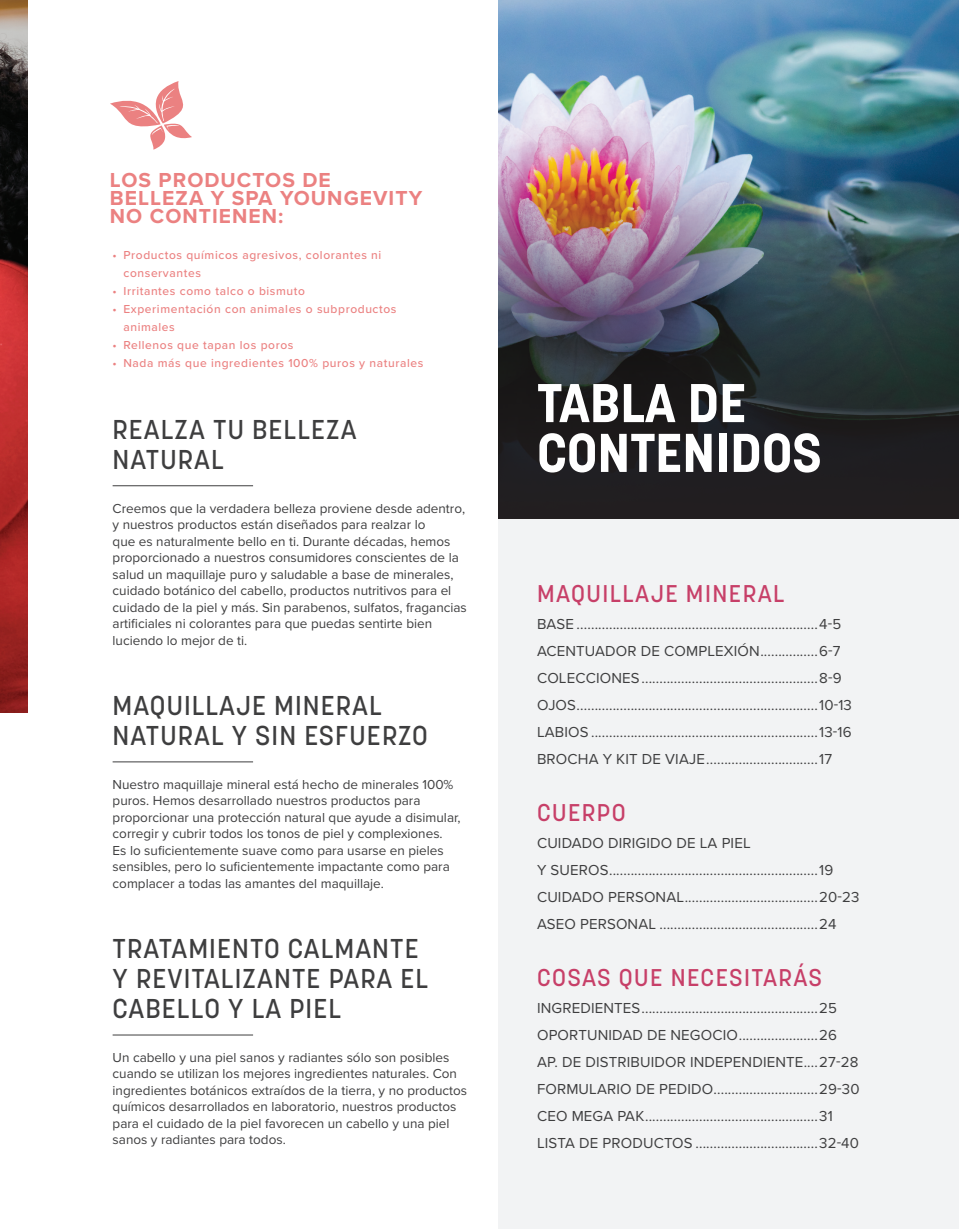
<style>
.page{position:relative;width:959px;height:1229px;background:#fff}
.page>*{position:absolute;margin:0;border:0;box-sizing:border-box;transform-origin:0 0}
.TOC_Title{font:700 54px/49.8px "Korolev";color:#fff}
.Section_Title_Underline{font:500 27px/30px "Korolev";letter-spacing:.04em;color:#3e3e3f}
.TOC_Subhead{font:500 24px "Korolev";letter-spacing:.06em;color:#c73f68}
.Section_Title_Info{font:700 21px/18px "Proxima Nova";letter-spacing:.05em;color:#eb8181}
.TOC_Items{font:15px/27px "Proxima Nova";letter-spacing:.01em;color:#3e3e3f}
.Section_Description{font:13.5px/16.5px "Proxima Nova";color:#3e3e3f}
.t1{font:500 12px/18px "Proxima Nova";letter-spacing:.05em;color:#eb8181}
</style>
<div class="page">
<img style="left:0;top:0;width:27px;height:712px">
<div style="left:498px;top:0;width:460px;height:1228px;background:#f2f3f4"></div>
<hr style="left:113px;top:485px;width:140px;height:1px;background:#3e3e3f">
<hr style="left:113px;top:761px;width:140px;height:1px;background:#3e3e3f">
<hr style="left:113px;top:1034px;width:140px;height:1px;background:#3e3e3f">
<img style="left:498px;top:0;width:460px;height:175px">
<img style="left:498px;top:175px;width:460px;height:344px">
<svg style="left:110px;top:81px;width:82px;height:69px"></svg>
<p class="Section_Title_Info" style="left:110px;top:171px;width:314px">LOS PRODUCTOS DE<br>BELLEZA Y SPA YOUNGEVITY<br>NO CONTIENEN:</p>
<p class="t1" style="left:123px;top:246px;width:259px;text-indent:-11px">• Productos químicos agresivos, colorantes ni conservantes</p>
<p class="t1" style="left:113px;top:282px;width:194px">• Irritantes como talco o bismuto</p>
<p class="t1" style="left:123px;top:300px;width:274px;text-indent:-11px">• Experimentación con animales o subproductos animales</p>
<p class="t1" style="left:113px;top:336px;width:182px">• Rellenos que tapan los poros</p>
<p class="t1" style="left:113px;top:354px;width:312px">• Nada más que ingredientes 100% puros y naturales</p>
<p class="Section_Title_Underline" style="left:113px;top:414px;width:245px">REALZA TU BELLEZA<br>NATURAL</p>
<p class="Section_Description" style="left:113px;top:499px;width:356px">Creemos que la verdadera belleza proviene desde adentro, y nuestros productos están diseñados para realzar lo<br>que es naturalmente bello en ti. Durante décadas, hemos proporcionado a nuestros consumidores conscientes de la salud un maquillaje puro y saludable a base de minerales, cuidado botánico del cabello, productos nutritivos para el cuidado de la piel y más. Sin parabenos, sulfatos, fragancias artificiales ni colorantes para que puedas sentirte bien luciendo lo mejor de ti.</p>
<p class="Section_Title_Underline" style="left:113px;top:691px;width:317px">MAQUILLAJE MINERAL<br>NATURAL Y SIN ESFUERZO</p>
<p class="Section_Description" style="left:113px;top:775px;width:349px">Nuestro maquillaje mineral está hecho de minerales 100% puros. Hemos desarrollado nuestros productos para proporcionar una protección natural que ayude a disimular, corregir y cubrir todos los tonos de piel y complexiones.<br>Es lo suficientemente suave como para usarse en pieles sensibles, pero lo suficientemente impactante como para complacer a todas las amantes del maquillaje.</p>
<p class="Section_Title_Underline" style="left:113px;top:934px;width:317px">TRATAMIENTO CALMANTE<br>Y REVITALIZANTE PARA EL<br>CABELLO Y LA PIEL</p>
<p class="Section_Description" style="left:113px;top:1048px;width:356px">Un cabello y una piel sanos y radiantes sólo son posibles cuando se utilizan los mejores ingredientes naturales. Con ingredientes botánicos extraídos de la tierra, y no productos químicos desarrollados en laboratorio, nuestros productos para el cuidado de la piel favorecen un cabello y una piel sanos y radiantes para todos.</p>
<p class="TOC_Title" style="left:537px;top:378px;width:286px">TABLA DE<br>CONTENIDOS</p>
<p class="TOC_Subhead" style="left:537px;top:578px;width:249px">MAQUILLAJE MINERAL</p>
<p class="TOC_Items" style="left:537px;top:609px;width:306px">BASE ...................................................................4-5</p>
<p class="TOC_Items" style="left:537px;top:636px;width:305px">ACENTUADOR DE COMPLEXIÓN................6-7</p>
<p class="TOC_Items" style="left:537px;top:663px;width:306px">COLECCIONES.................................................8-9</p>
<p class="TOC_Items" style="left:537px;top:690px;width:316px">OJOS...................................................................10-13</p>
<p class="TOC_Items" style="left:537px;top:717px;width:316px">LABIOS ...............................................................13-16</p>
<p class="TOC_Items" style="left:537px;top:744px;width:296px">BROCHA Y KIT DE VIAJE...............................17</p>
<p class="TOC_Subhead" style="left:537px;top:797px;width:90px">CUERPO</p>
<p class="TOC_Items" style="left:537px;top:828px;width:298px">CUIDADO DIRIGIDO DE LA PIEL<br>Y SUEROS..........................................................19</p>
<p class="TOC_Items" style="left:537px;top:882px;width:324px">CUIDADO PERSONAL.....................................20-23</p>
<p class="TOC_Items" style="left:537px;top:909px;width:301px">ASEO PERSONAL ............................................24</p>
<p class="TOC_Subhead" style="left:537px;top:962px;width:287px">COSAS QUE NECESITARÁS</p>
<p class="TOC_Items" style="left:537px;top:993px;width:301px">INGREDIENTES.................................................25</p>
<p class="TOC_Items" style="left:537px;top:1020px;width:301px">OPORTUNIDAD DE NEGOCIO......................26</p>
<p class="TOC_Items" style="left:537px;top:1047px;width:323px">AP. DE DISTRIBUIDOR INDEPENDIENTE....27-28</p>
<p class="TOC_Items" style="left:537px;top:1074px;width:324px">FORMULARIO DE PEDIDO.............................29-30</p>
<p class="TOC_Items" style="left:537px;top:1101px;width:297px">CEO MEGA PAK................................................31</p>
<p class="TOC_Items" style="left:537px;top:1128px;width:323px">LISTA DE PRODUCTOS ..................................32-40</p>
</div>
